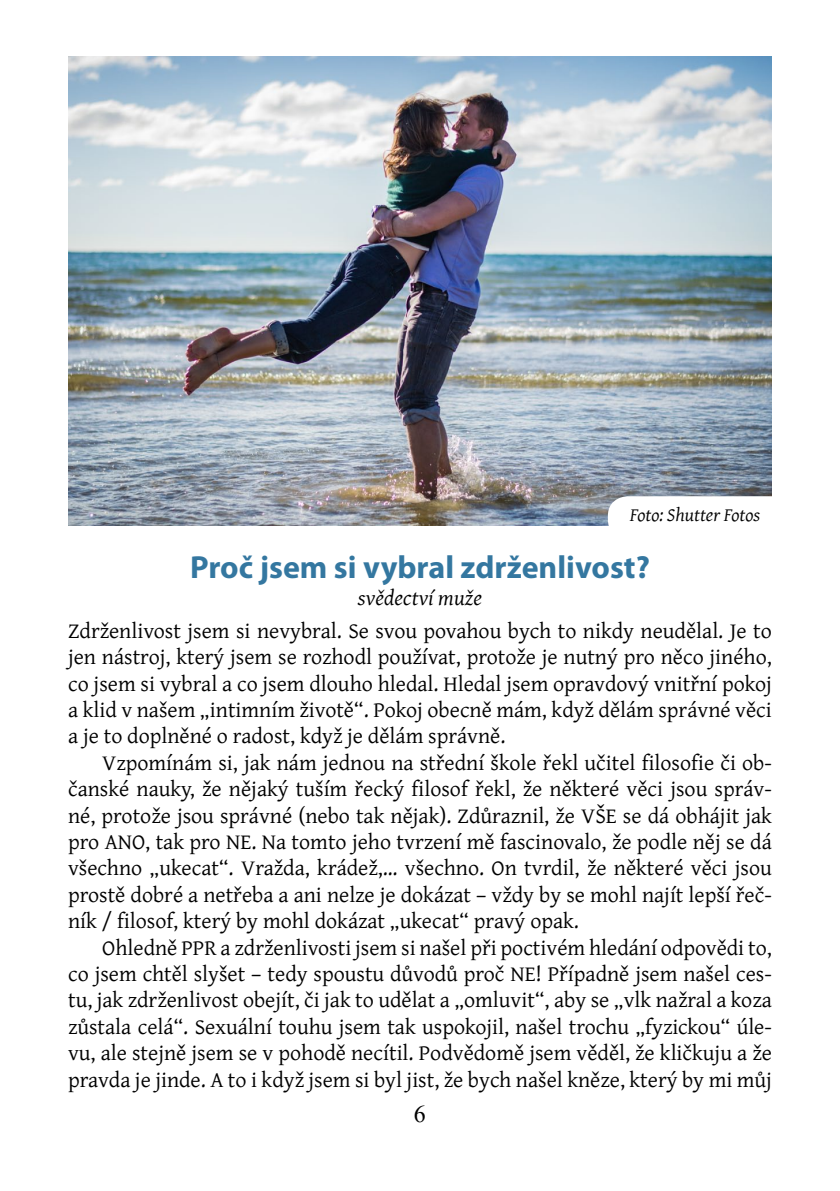
<style>
.page{position:relative;width:840px;height:1191px;background:#fff}
.page>*{position:absolute;margin:0;border:0;box-sizing:border-box;transform-origin:0 0}
.Nadpis_CZ{font:700 32px "Myriad Pro";color:#3477a0}
.t1{font:24px "Times New Roman";color:#000}
.Odstavec{font:22px/26.4px "Gentium Plus";color:#000;text-align:justify}
.Odstavec_první{font:22px/26.4px "Gentium Plus";color:#000;text-align:justify}
.Autor{font:italic 22px "Gentium Plus";color:#000}
.Popisek{font:italic 19px "Gentium Plus";color:#000}
</style>
<div class="page">
<img style="left:68px;top:57px;width:703px;height:468px">
<div style="left:607px;top:496px;width:195px;height:44px;background:#fff;border-radius:20px"></div>
<p class="Popisek" style="left:629px;top:497px;width:132px">Foto: Shutter Fotos</p>
<p class="Nadpis_CZ" style="left:190px;top:547px;width:461px">Proč jsem si vybral zdrženlivost?</p>
<p class="Autor" style="left:358px;top:577px;width:125px">svědectví muže</p>
<p class="Odstavec_první" style="left:68px;top:615px;width:704px">Zdrženlivost jsem si nevybral. Se svou povahou bych to nikdy neudělal. Je to jen nástroj, který jsem se rozhodl používat, protože je nutný pro něco jiného, co jsem si vybral a co jsem dlouho hledal. Hledal jsem opravdový vnitřní pokoj a klid v našem „intimním životě“. Pokoj obecně mám, když dělám správné věci a je to doplněné o radost, když je dělám správně.</p>
<p class="Odstavec" style="left:68px;top:747px;width:705px;text-indent:34px">Vzpomínám si, jak nám jednou na střední škole řekl učitel filosofie či ob&shy;čanské nauky, že nějaký tuším řecký filosof řekl, že některé věci jsou správ&shy;né, protože jsou správné (nebo tak nějak). Zdůraznil, že VŠE se dá obhájit jak pro ANO, tak pro NE. Na tomto jeho tvrzení mě fascinovalo, že podle něj se dá všechno „ukecat“. Vražda, krádež,… všechno. On tvrdil, že některé věci jsou prostě dobré a netřeba a ani nelze je dokázat – vždy by se mohl najít lepší řeč&shy;ník / filosof, který by mohl dokázat „ukecat“ pravý opak.</p>
<p class="Odstavec" style="left:68px;top:932px;width:705px;text-indent:34px">Ohledně PPR a zdrženlivosti jsem si našel při poctivém hledání odpovědi to, co jsem chtěl slyšet – tedy spoustu důvodů proč NE! Případně jsem našel ces&shy;tu, jak zdrženlivost obejít, či jak to udělat a „omluvit“, aby se „vlk nažral a koza zůstala celá“. Sexuální touhu jsem tak uspokojil, našel trochu „fyzickou“ úle&shy;vu, ale stejně jsem se v pohodě necítil. Podvědomě jsem věděl, že kličkuju a že pravda je jinde. A to i když jsem si byl jist, že bych našel kněze, který by mi můj</p>
<p class="t1" style="left:414px;top:1096px;width:13px">6</p>
</div>
